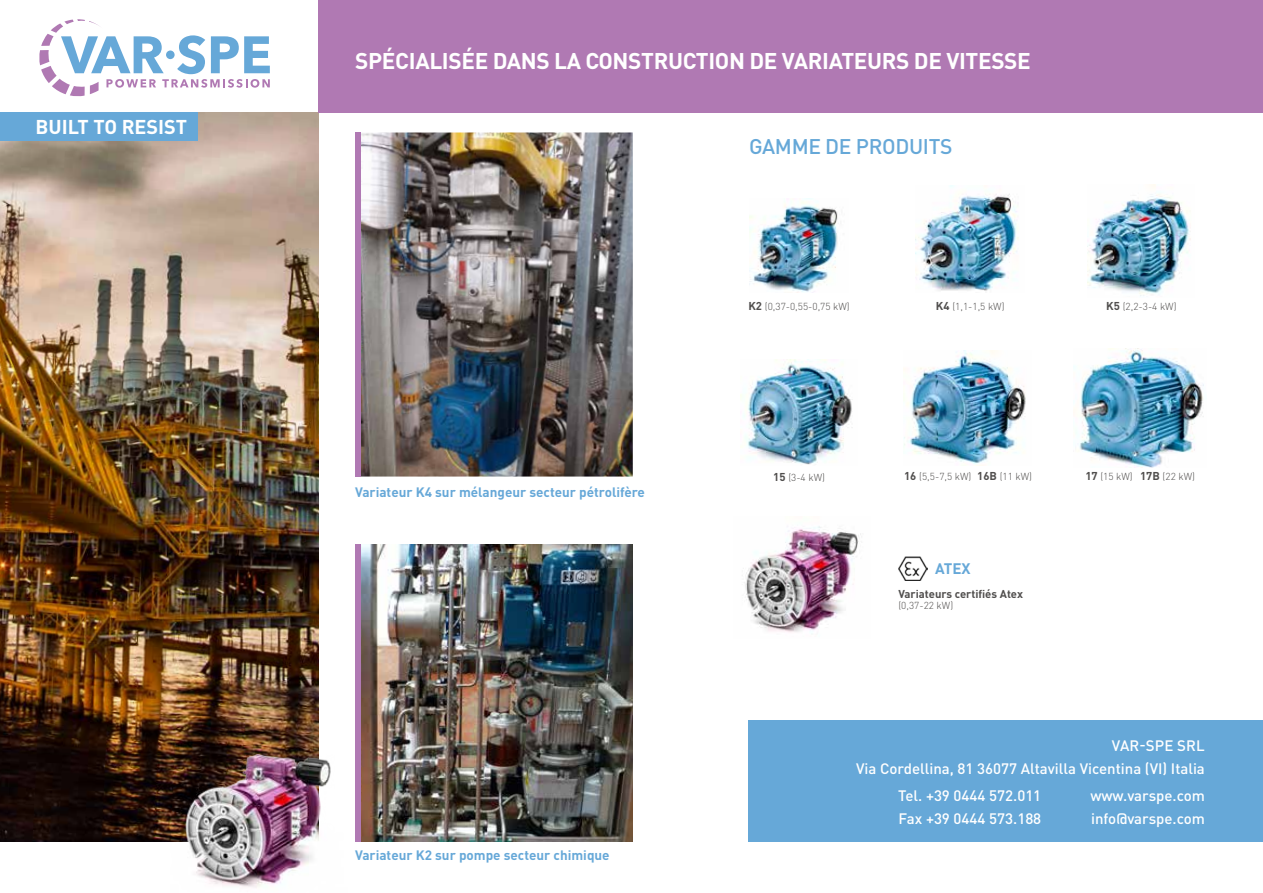
<style>
.page{position:relative;width:1263px;height:893px;background:#fff}
.page>*{position:absolute;margin:0;border:0;box-sizing:border-box;transform-origin:0 0}
.t1{font:700 22.5px "DIN Pro";letter-spacing:-.015em;color:#fff}
.t2{font:500 21px "DIN Pro";letter-spacing:-.015em;color:#66a8d8}
.t3{font:700 19.8px "DIN Pro";color:#fff}
.t4{font:700 15.15px "DIN Pro";color:#66a8d8}
.t5{font:500 15px/22.5px "DIN Pro";color:#fff}
.t6{font:700 13.5px "DIN Pro";color:#66a8d8}
.t7{font:700 11.25px "DIN Pro";color:#504e4d}
.t8{font:300 10.05px "DIN Pro";color:#504e4d}
.s1{font-weight:700;font-size:11.25px}
</style>
<div class="page">
<img style="left:0;top:113px;width:319px;height:729px">
<div style="left:319px;top:0;width:944px;height:113px;background:#b079b3"></div>
<svg style="left:39px;top:19px;width:231px;height:77px"></svg>
<div style="left:0;top:113px;width:198px;height:28px;background:#66a8d8"></div>
<div style="left:749px;top:720px;width:514px;height:122px;background:#66a8d8"></div>
<img style="left:750px;top:198px;width:88px;height:94px">
<img style="left:915px;top:185px;width:104px;height:106px">
<img style="left:1088px;top:185px;width:103px;height:111px">
<img style="left:740px;top:359px;width:113px;height:106px">
<img style="left:904px;top:350px;width:122px;height:114px">
<img style="left:1074px;top:348px;width:130px;height:119px">
<img style="left:744px;top:526px;width:117px;height:108px">
<img style="left:898px;top:556px;width:30px;height:25px">
<img style="left:361px;top:132px;width:272px;height:345px">
<img style="left:361px;top:544px;width:272px;height:298px">
<div style="left:355px;top:132px;width:6px;height:345px;background:#b079b3"></div>
<div style="left:355px;top:544px;width:6px;height:298px;background:#b079b3"></div>
<img style="left:171px;top:754px;width:160px;height:134px">
<h3 class="t3" style="left:35px;top:114px;width:153px">BUILT TO RESIST</h3>
<h1 class="t1" style="left:355px;top:46px;width:677px">SPÉCIALISÉE DANS LA CONSTRUCTION DE VARIATEURS DE VITESSE</h1>
<h2 class="t2" style="left:749px;top:132px;width:205px">GAMME DE PRODUITS</h2>
<p class="t8" style="left:748px;top:299px;width:103px"><span class="s1">K2</span> (0,37-0,55-0,75 kW)</p>
<p class="t8" style="left:936px;top:299px;width:70px"><span class="s1">K4</span> (1,1-1,5 kW)</p>
<p class="t8" style="left:1106px;top:299px;width:72px"><span class="s1">K5</span> (2,2-3-4 kW)</p>
<p class="t6" style="left:355px;top:483px;width:291px">Variateur K4 sur mélangeur secteur pétrolifère</p>
<p class="t6" style="left:355px;top:846px;width:256px">Variateur K2 sur pompe secteur chimique</p>
<p class="t8" style="left:773px;top:470px;width:53px"><span class="s1">15</span> (3-4 kW)</p>
<p class="t8" style="left:904px;top:470px;width:129px"><span class="s1">16</span> (5,5-7,5 kW) <span class="s1">16B</span> (11 kW)</p>
<p class="t8" style="left:1085px;top:470px;width:111px"><span class="s1">17</span> (15 kW) <span class="s1">17B</span> (22 kW)</p>
<p class="t4" style="left:935px;top:558px;width:37px">ATEX</p>
<p class="t7" style="left:898px;top:586px;width:126px">Variateurs certifiés Atex</p>
<p class="t8" style="left:898px;top:599px;width:56px">(0,37-22 kW)</p>
<p class="t5" style="left:856px;top:734px;width:350px;text-align:right">VAR-SPE SRL<br>Via Cordellina, 81 36077 Altavilla Vicentina (VI) Italia</p>
<p class="t5" style="left:1090px;top:784px;width:116px">www.varspe.com info@varspe.com</p>
<p class="t5" style="left:898px;top:784px;width:145px">Tel. +39 0444 572.011<br>Fax +39 0444 573.188</p>
</div>
